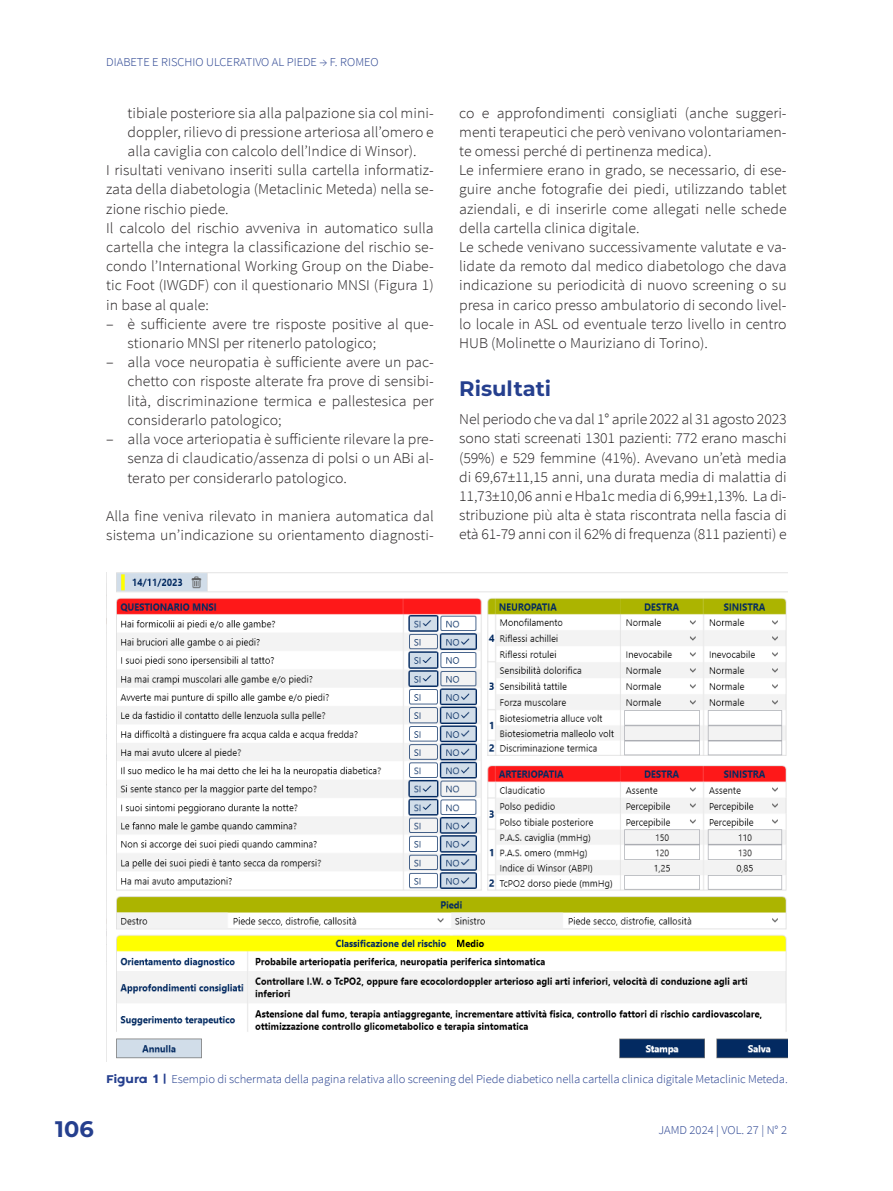
<style>
.page{position:relative;width:893px;height:1191px;background:#fff}
.page>*{position:absolute;margin:0;border:0;box-sizing:border-box;transform-origin:0 0}
.t1{font:700 22.5px "Montserrat";color:#253f8e}
.TITOLO_1{font:700 21px "Montserrat";color:#253f8e}
.t2{font:300 15px/19.2px "Source Sans Pro";color:#231f20;text-align:justify;scale:1.05 1}
.t3{font:300 12px "Source Sans Pro";letter-spacing:-.01em;color:#253f8e;scale:1.05 1}
.s1{font-family:"Axis";font-weight:400}
</style>
<div class="page">
<img style="left:106px;top:572px;width:681px;height:489px">
<p class="t3" style="left:106px;top:55px;width:261px">DIABETE E RISCHIO ULCERATIVO AL PIEDE → F. ROMEO</p>
<p class="t2" style="left:128px;top:103px;width:293px">tibiale posteriore sia alla palpazione sia col mini&shy;doppler, rilievo di pressione arteriosa all’omero e alla caviglia con calcolo dell’Indice di Winsor).</p>
<p class="t2" style="left:106px;top:161px;width:313px">I risultati venivano inseriti sulla cartella informatiz&shy;zata della diabetologia (Metaclinic Meteda) nella se&shy;zione rischio piede.</p>
<p class="t2" style="left:106px;top:218px;width:313px">Il calcolo del rischio avveniva in automatico sulla cartella che integra la classificazione del rischio se&shy;condo l’International Working Group on the Diabe&shy;tic Foot (IWGDF) con il questionario MNSI (Figura 1) in base al quale:</p>
<p class="t2" style="left:128px;top:314px;width:293px;text-indent:-21px">– è sufficiente avere tre risposte positive al que&shy;stionario MNSI per ritenerlo patologico;</p>
<p class="t2" style="left:128px;top:353px;width:293px;text-indent:-21px">– alla voce neuropatia è sufficiente avere un pac&shy;chetto con risposte alterate fra prove di sensibi&shy;lità, discriminazione termica e pallestesica per considerarlo patologico;</p>
<p class="t2" style="left:128px;top:429px;width:293px;text-indent:-21px">– alla voce arteriopatia è sufficiente rilevare la pre&shy;senza di claudicatio/assenza di polsi o un ABi al&shy;terato per considerarlo patologico.</p>
<p class="t2" style="left:106px;top:506px;width:313px">Alla fine veniva rilevato in maniera automatica dal sistema un’indicazione su orientamento diagnosti-</p>
<p class="t2" style="left:459px;top:103px;width:313px">co e approfondimenti consigliati (anche suggeri&shy;menti terapeutici che però venivano volontariamen&shy;te omessi perché di pertinenza medica).</p>
<p class="t2" style="left:459px;top:161px;width:313px">Le infermiere erano in grado, se necessario, di ese&shy;guire anche fotografie dei piedi, utilizzando tablet aziendali, e di inserirle come allegati nelle schede della cartella clinica digitale.</p>
<p class="t2" style="left:459px;top:237px;width:313px">Le schede venivano successivamente valutate e va&shy;lidate da remoto dal medico diabetologo che dava indicazione su periodicità di nuovo screening o su presa in carico presso ambulatorio di secondo livel&shy;lo locale in ASL od eventuale terzo livello in centro HUB (Molinette o Mauriziano di Torino).</p>
<p class="TITOLO_1" style="left:459px;top:374px;width:94px">Risultati</p>
<p class="t2" style="left:459px;top:409px;width:313px">Nel periodo che va dal 1° aprile 2022 al 31 agosto 2023 sono stati screenati 1301 pazienti: 772 erano maschi (59%) e 529 femmine (41%). Avevano un’età media di 69,67±11,15 anni, una durata media di malattia di 11,73±10,06 anni e Hba1c media di 6,99±1,13%. La di&shy;stribuzione più alta è stata riscontrata nella fascia di età 61-79 anni con il 62% di frequenza (811 pazienti) e</p>
<p class="t3" style="left:106px;top:1072px;width:651px"><span class="s1">Figura 1 |</span> Esempio di schermata della pagina relativa allo screening del Piede diabetico nella cartella clinica digitale Metaclinic Meteda.</p>
<h1 class="t1" style="left:55px;top:1113px;width:40px">106</h1>
<p class="t3" style="left:658px;top:1122px;width:124px">JAMD 2024 | VOL. 27 | N° 2</p>
</div>
